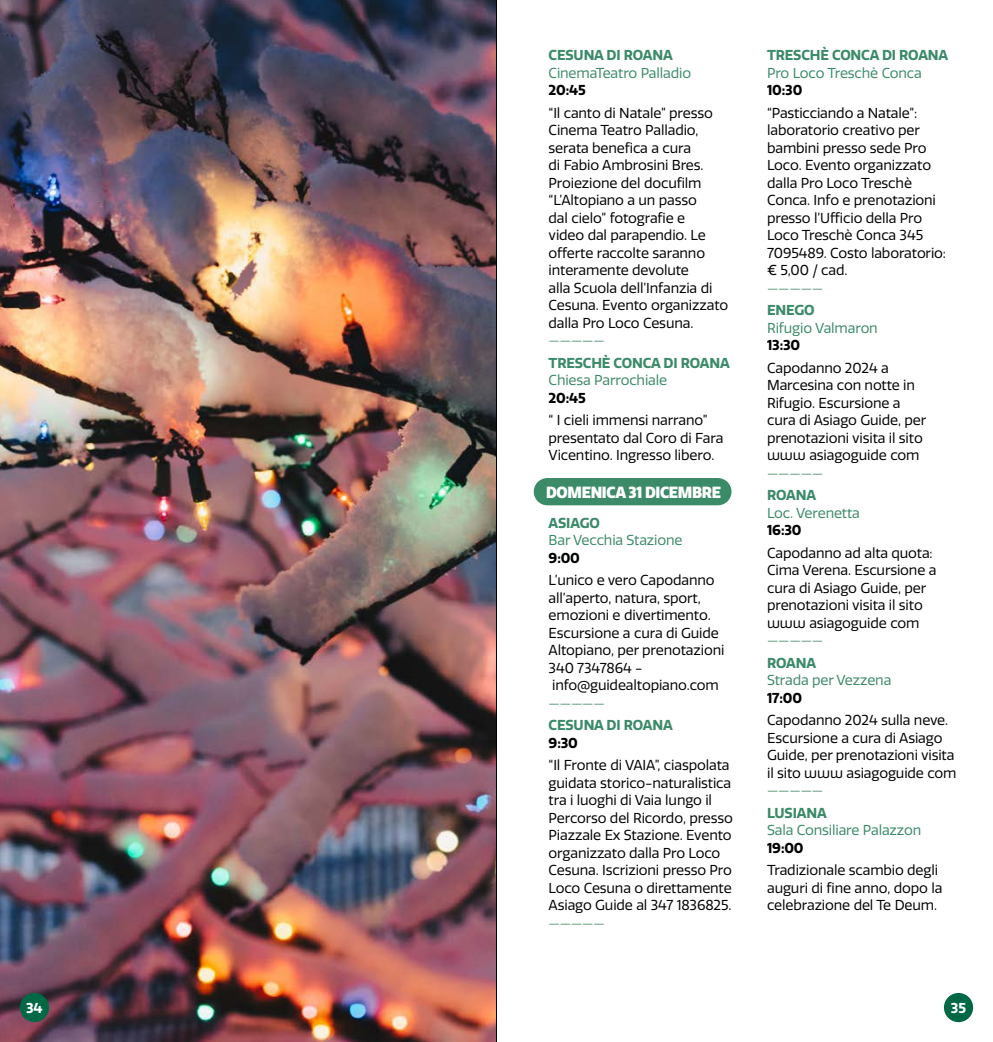
<style>
.page{position:relative;width:993px;height:1042px;background:#fff}
.page>*{position:absolute;margin:0;border:0;box-sizing:border-box;transform-origin:0 0}
.t1{font:900 15.75px "Quatro";letter-spacing:-.02em;color:#fff;scale:.95 1}
.t2{font:14px/17.5px "Quatro";letter-spacing:-.01em;color:#000}
.t3{font:14px "Quatro";letter-spacing:-.01em;color:#3b8a68}
.t4{font:700 14px "Quatro";letter-spacing:-.01em;color:#3b8a68}
.t5{font:700 14px "Quatro";letter-spacing:-.01em;color:#000}
.t6{font:14px "Quatro";color:#7baa91}
.t7{font:700 14px "Quatro";color:#fff}
</style>
<div class="page">
<div style="left:533px;top:478px;width:198px;height:27px;background:#3b8a68;border-radius:14px"></div>
<img style="left:0;top:0;width:496px;height:1042px">
<div style="left:20px;top:993px;width:29px;height:29px;background:#006844;border-radius:50%"></div>
<div style="left:943px;top:993px;width:29px;height:29px;background:#006844;border-radius:50%"></div>
<hr style="left:496px;top:0;width:1px;height:1042px;background:#000">
<p class="t4" style="left:548px;top:47px;width:125px">CESUNA DI ROANA</p>
<p class="t3" style="left:548px;top:65px;width:144px">CinemaTeatro Palladio</p>
<p class="t5" style="left:548px;top:82px;width:39px">20:45</p>
<p class="t2" style="left:548px;top:104px;width:181px">“Il canto di Natale” presso<br>Cinema Teatro Palladio, serata benefica a cura<br>di Fabio Ambrosini Bres.<br>Proiezione del docufilm “L’Altopiano a un passo<br>dal cielo” fotografie e<br>video dal parapendio. Le offerte raccolte saranno interamente devolute<br>alla Scuola dell’Infanzia di<br>Cesuna. Evento organizzato dalla Pro Loco Cesuna.</p>
<p class="t6" style="left:548px;top:332px;width:58px">—————</p>
<p class="t4" style="left:548px;top:355px;width:182px">TRESCHÈ CONCA DI ROANA</p>
<p class="t3" style="left:548px;top:372px;width:120px">Chiesa Parrochiale</p>
<p class="t5" style="left:548px;top:390px;width:39px">20:45</p>
<p class="t2" style="left:548px;top:412px;width:176px">“ I cieli immensi narrano” presentato dal Coro di Fara<br>Vicentino. Ingresso libero.</p>
<p class="t1" style="left:546px;top:483px;width:185px">DOMENICA 31 DICEMBRE</p>
<p class="t4" style="left:548px;top:514px;width:53px">ASIAGO</p>
<p class="t3" style="left:548px;top:532px;width:135px">Bar Vecchia Stazione</p>
<p class="t5" style="left:548px;top:549px;width:33px">9:00</p>
<p class="t2" style="left:548px;top:572px;width:177px">L’unico e vero Capodanno all’aperto, natura, sport, emozioni e divertimento.<br>Escursione a cura di Guide<br>Altopiano, per prenotazioni<br>340 7347864 - info@guidealtopiano.com</p>
<p class="t6" style="left:548px;top:695px;width:58px">—————</p>
<p class="t4" style="left:548px;top:717px;width:125px">CESUNA DI ROANA</p>
<p class="t5" style="left:548px;top:734px;width:31px">9:30</p>
<p class="t2" style="left:548px;top:757px;width:186px">“Il Fronte di VAIA”, ciaspolata guidata storico-naturalistica tra i luoghi di Vaia lungo il<br>Percorso del Ricordo, presso<br>Piazzale Ex Stazione. Evento organizzato dalla Pro Loco<br>Cesuna. Iscrizioni presso Pro<br>Loco Cesuna o direttamente<br>Asiago Guide al 347 1836825.</p>
<p class="t6" style="left:548px;top:915px;width:58px">—————</p>
<p class="t4" style="left:766px;top:47px;width:182px">TRESCHÈ CONCA DI ROANA</p>
<p class="t3" style="left:766px;top:65px;width:156px">Pro Loco Treschè Conca</p>
<p class="t5" style="left:766px;top:82px;width:37px">10:30</p>
<p class="t2" style="left:766px;top:104px;width:180px">“Pasticciando a Natale”: laboratorio creativo per bambini presso sede Pro<br>Loco. Evento organizzato dalla Pro Loco Treschè<br>Conca. Info e prenotazioni presso l’Ufficio della Pro<br>Loco Treschè Conca 345<br>7095489. Costo laboratorio: € 5,00 / cad.</p>
<p class="t6" style="left:766px;top:280px;width:58px">—————</p>
<p class="t4" style="left:766px;top:302px;width:49px">ENEGO</p>
<p class="t3" style="left:766px;top:320px;width:112px">Rifugio Valmaron</p>
<p class="t5" style="left:766px;top:337px;width:35px">13:30</p>
<p class="t2" style="left:766px;top:359px;width:160px">Capodanno 2024 a<br>Marcesina con notte in<br>Rifugio. Escursione a cura di Asiago Guide, per prenotazioni visita il sito www asiagoguide com</p>
<p class="t6" style="left:766px;top:465px;width:58px">—————</p>
<p class="t4" style="left:766px;top:487px;width:50px">ROANA</p>
<p class="t3" style="left:766px;top:505px;width:94px">Loc. Verenetta</p>
<p class="t5" style="left:766px;top:522px;width:36px">16:30</p>
<p class="t2" style="left:766px;top:544px;width:171px">Capodanno ad alta quota:<br>Cima Verena. Escursione a cura di Asiago Guide, per prenotazioni visita il sito www asiagoguide com</p>
<p class="t6" style="left:766px;top:632px;width:58px">—————</p>
<p class="t4" style="left:766px;top:654px;width:50px">ROANA</p>
<p class="t3" style="left:766px;top:672px;width:126px">Strada per Vezzena</p>
<p class="t5" style="left:766px;top:689px;width:36px">17:00</p>
<p class="t2" style="left:766px;top:712px;width:191px">Capodanno 2024 sulla neve.<br>Escursione a cura di Asiago<br>Guide, per prenotazioni visita il sito www asiagoguide com</p>
<p class="t6" style="left:766px;top:782px;width:58px">—————</p>
<p class="t4" style="left:766px;top:804px;width:61px">LUSIANA</p>
<p class="t3" style="left:766px;top:822px;width:156px">Sala Consiliare Palazzon</p>
<p class="t5" style="left:766px;top:839px;width:38px">19:00</p>
<p class="t2" style="left:766px;top:862px;width:177px">Tradizionale scambio degli auguri di fine anno, dopo la celebrazione del Te Deum.</p>
<p class="t7" style="left:26px;top:999px;width:18px">34</p>
<p class="t7" style="left:950px;top:999px;width:17px">35</p>
</div>
